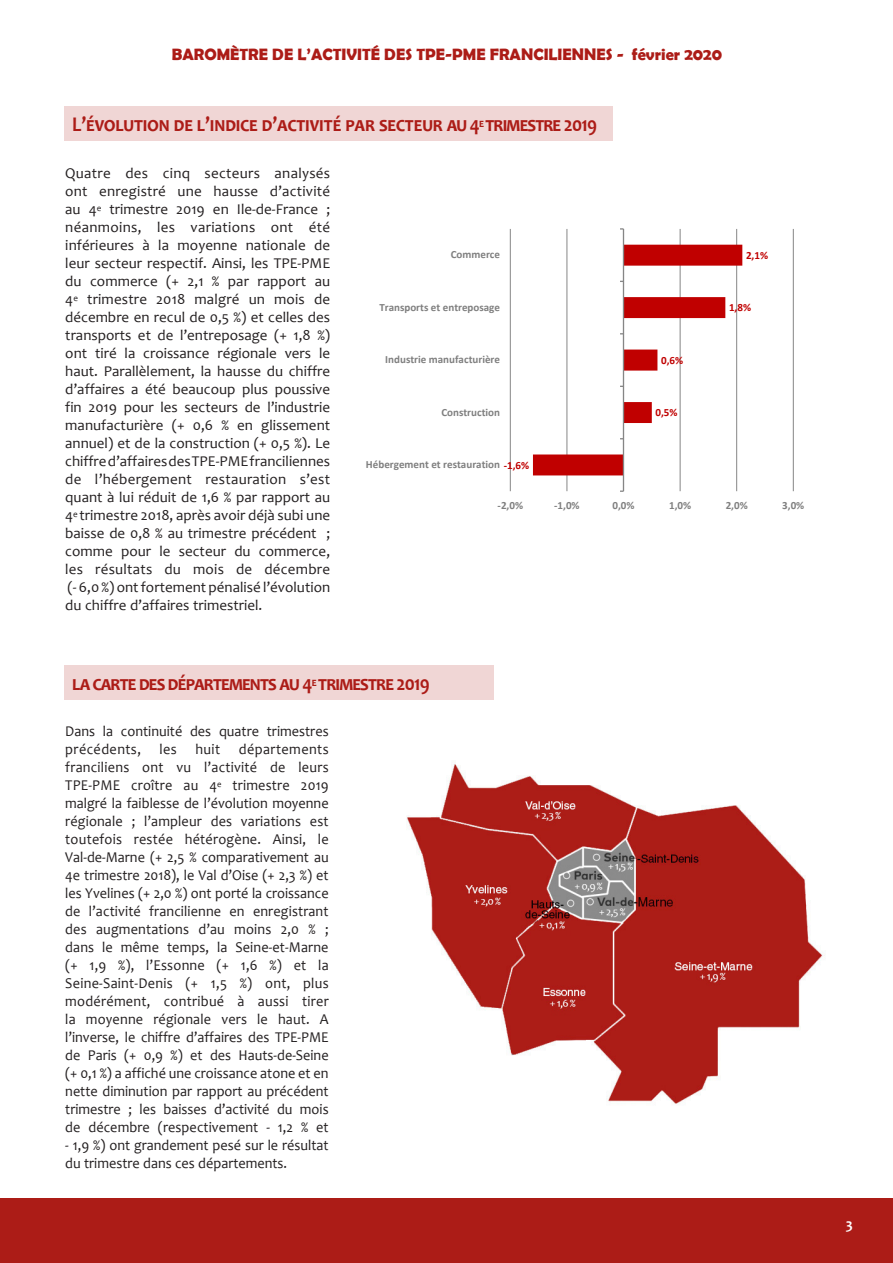
<style>
.page{position:relative;width:893px;height:1263px;background:#fff}
.page>*{position:absolute;margin:0;border:0;box-sizing:border-box;transform-origin:0 0}
.t1{font:700 21px "Candara";letter-spacing:.025em;color:#ac1c17;scale:.9 1}
.t2{font:700 21px "Candara";letter-spacing:.045em;color:#ac1c17;scale:.9 1}
.t3{font:700 16.5px "Berlin Sans FB Demi";color:#ac1c17}
.t4{font:15px/18px "Candara";color:#231f20;text-align:justify;scale:.95 1}
.t5{font:15px/18px "Candara";color:#231f20;text-align:justify}
.t6{font:700 15px "Candara";color:#fff}
.t7{font:700 11.1px "Calibri";color:#7f7f7f}
.t8{font:700 11.1px "Calibri";color:#c00000}
.s1{color:#c00000}
</style>
<div class="page">
<div style="left:0;top:1198px;width:35px;height:65px;background:#ac1c17"></div>
<hr style="left:510px;top:229px;width:1px;height:262px;background:#868686">
<hr style="left:567px;top:229px;width:1px;height:262px;background:#868686">
<hr style="left:680px;top:229px;width:1px;height:262px;background:#868686">
<hr style="left:736px;top:229px;width:1px;height:262px;background:#868686">
<hr style="left:793px;top:229px;width:1px;height:262px;background:#868686">
<svg style="left:533px;top:245px;width:209px;height:230px"></svg>
<hr style="left:623px;top:229px;width:1px;height:262px;background:#868686">
<div style="left:35px;top:1198px;width:858px;height:65px;background:#ac1c17"></div>
<div style="left:64px;top:106px;width:548px;height:34px;background:#f0d6d5"></div>
<div style="left:64px;top:665px;width:429px;height:34px;background:#f0d6d5"></div>
<img style="left:406px;top:763px;width:420px;height:342px">
<p class="t3" style="left:172px;top:45px;width:552px">BAROMÈTRE DE L’ACTIVITÉ DES TPE-PME FRANCILIENNES - février 2020</p>
<h1 class="t1" style="left:72px;top:111px;width:584px">L’évolution de l’indice d’activité par secteur au 4<sup>e</sup> trimestre 2019</h1>
<p class="t5" style="left:65px;top:164px;width:266px">Quatre des cinq secteurs analysés ont enregistré une hausse d’activité au 4<sup>e</sup> trimestre 2019 en Ile-de-France ; néanmoins, les variations ont été inférieures à la moyenne nationale de leur secteur respectif. Ainsi, les TPE-PME du commerce (+ 2,1 % par rapport au 4<sup>e</sup> trimestre 2018 malgré un mois de décembre en recul de 0,5 %) et celles des transports et de l’entreposage (+ 1,8 %) ont tiré la croissance régionale vers le haut. Parallèlement, la hausse du chiffre d’affaires a été beaucoup plus poussive fin 2019 pour les secteurs de l’industrie manufacturière (+ 0,6 % en glissement annuel) et de la construction (+ 0,5 %). Le chiffre d’affaires des TPE-PME franciliennes de l’hébergement restauration s’est quant à lui réduit de 1,6 % par rapport au 4<sup>e</sup> trimestre 2018, après avoir déjà subi une baisse de 0,8 % au trimestre précédent ; comme pour le secteur du commerce, les résultats du mois de décembre (- 6,0 %) ont fortement pénalisé l’évolution du chiffre d’affaires trimestriel.</p>
<p class="t7" style="left:451px;top:248px;width:51px">Commerce</p>
<p class="t8" style="left:746px;top:248px;width:24px">2,1%</p>
<p class="t7" style="left:379px;top:300px;width:122px">Transports et entreposage</p>
<p class="t8" style="left:729px;top:301px;width:24px">1,8%</p>
<p class="t7" style="left:385px;top:352px;width:116px">Industrie manufacturière</p>
<p class="t8" style="left:661px;top:353px;width:24px">0,6%</p>
<p class="t7" style="left:441px;top:405px;width:60px">Construction</p>
<p class="t8" style="left:655px;top:405px;width:24px">0,5%</p>
<p class="t7" style="left:366px;top:457px;width:165px">Hébergement et restauration <span class="s1">-1,6%</span></p>
<p class="t7" style="left:498px;top:498px;width:27px">-2,0%</p>
<p class="t7" style="left:554px;top:498px;width:27px">-1,0%</p>
<p class="t7" style="left:612px;top:498px;width:24px">0,0%</p>
<p class="t7" style="left:669px;top:498px;width:24px">1,0%</p>
<p class="t7" style="left:726px;top:498px;width:24px">2,0%</p>
<p class="t7" style="left:782px;top:498px;width:24px">3,0%</p>
<h1 class="t2" style="left:72px;top:670px;width:399px">la carte des départements au 4<sup>e</sup> trimestre 2019</h1>
<p class="t4" style="left:65px;top:722px;width:279px">Dans la continuité des quatre trimestres précédents, les huit départements franciliens ont vu l’activité de leurs TPE-PME croître au 4<sup>e</sup> trimestre 2019 malgré la faiblesse de l’évolution moyenne régionale ; l’ampleur des variations est toutefois restée hétérogène. Ainsi, le Val-de-Marne (+ 2,5 % comparativement au 4e trimestre 2018), le Val d’Oise (+ 2,3 %) et les Yvelines (+ 2,0 %) ont porté la croissance de l’activité francilienne en enregistrant des augmentations d’au moins 2,0 % ; dans le même temps, la Seine-et-Marne (+ 1,9 %), l’Essonne (+ 1,6 %) et la Seine-Saint-Denis (+ 1,5 %) ont, plus modérément, contribué à aussi tirer la moyenne régionale vers le haut. A l’inverse, le chiffre d’affaires des TPE-PME de Paris (+ 0,9 %) et des Hauts-de-Seine (+ 0,1 %) a affiché une croissance atone et en nette diminution par rapport au précédent trimestre ; les baisses d’activité du mois de décembre (respectivement - 1,2 % et</p>
<p class="t4" style="left:65px;top:1136px;width:279px">- 1,9 %) ont grandement pesé sur le résultat du trimestre dans ces départements.</p>
<p class="t6" style="left:846px;top:1215px;width:9px">3</p>
</div>
